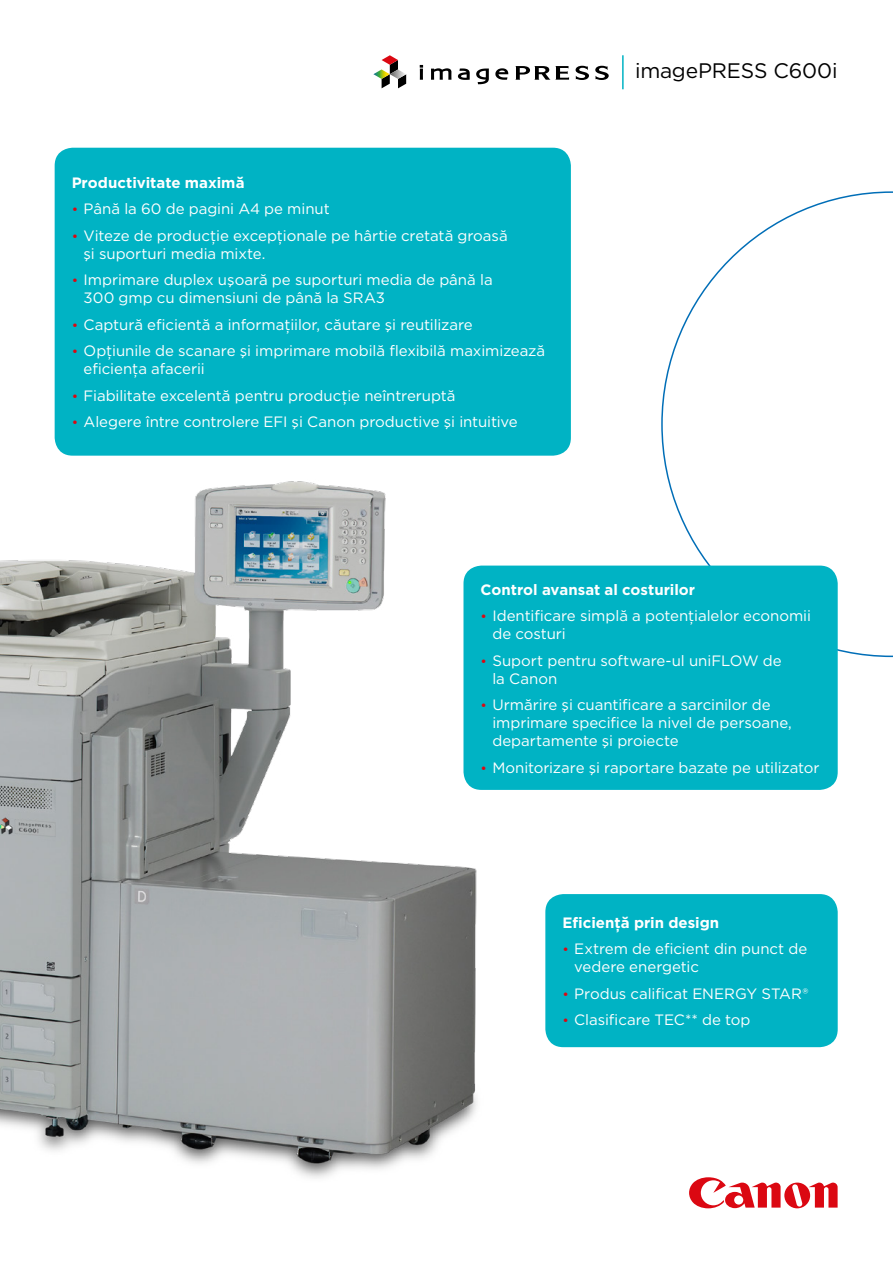
<style>
.page{position:relative;width:893px;height:1263px;background:#fff}
.page>*{position:absolute;margin:0;border:0;box-sizing:border-box;transform-origin:0 0}
.t1{font:21px "Gotham";letter-spacing:-.01em;color:#000}
.t2{font:15px/18px "Gotham";letter-spacing:-.005em;color:#fff}
.t3{font:700 15px "Gotham";color:#fff}
.s1{font-size:13.5px;color:#db0812}
</style>
<div class="page">
<svg style="left:689px;top:1177px;width:149px;height:31px"></svg>
<svg style="left:661px;top:191px;width:232px;height:466px"></svg>
<div style="left:463px;top:566px;width:375px;height:224px;background:#00b3c4;border-radius:18px"></div>
<div style="left:545px;top:894px;width:293px;height:153px;background:#00b3c4;border-radius:18px"></div>
<svg style="left:576px;top:66px;width:13px;height:14px"></svg>
<svg style="left:595px;top:66px;width:14px;height:14px"></svg>
<svg style="left:515px;top:66px;width:54px;height:14px"></svg>
<svg style="left:420px;top:65px;width:3px;height:15px"></svg>
<svg style="left:431px;top:68px;width:20px;height:12px"></svg>
<svg style="left:458px;top:68px;width:12px;height:12px"></svg>
<svg style="left:476px;top:69px;width:13px;height:15px"></svg>
<svg style="left:495px;top:68px;width:13px;height:12px"></svg>
<svg style="left:373px;top:55px;width:33px;height:33px"></svg>
<hr style="left:622px;top:55px;width:2px;height:34px;background:#00b3c4">
<div style="left:55px;top:148px;width:516px;height:308px;background:#00b3c4;border-radius:18px"></div>
<img style="left:0;top:481px;width:518px;height:697px">
<p class="t3" style="left:72px;top:173px;width:174px">Productivitate maximă</p>
<p class="t2" style="left:72px;top:200px;width:260px"><span class="s1">•</span> Până la 60 de pagini A4 pe minut</p>
<p class="t2" style="left:84px;top:226px;width:426px;text-indent:-12px"><span class="s1">•</span> Viteze de producţie excepţionale pe hârtie cretată groasă şi suporturi media mixte.</p>
<p class="t2" style="left:84px;top:271px;width:411px;text-indent:-12px"><span class="s1">•</span> Imprimare duplex uşoară pe suporturi media de până la<br>300 gmp cu dimensiuni de până la SRA3</p>
<p class="t2" style="left:72px;top:315px;width:403px"><span class="s1">•</span> Captură eficientă a informaţiilor, căutare şi reutilizare</p>
<p class="t2" style="left:84px;top:342px;width:463px;text-indent:-12px"><span class="s1">•</span> Opţiunile de scanare şi imprimare mobilă flexibilă maximizează eficienţa afacerii</p>
<p class="t2" style="left:72px;top:386px;width:385px"><span class="s1">•</span> Fiabilitate excelentă pentru producţie neîntreruptă</p>
<p class="t2" style="left:72px;top:413px;width:448px"><span class="s1">•</span> Alegere între controlere EFI şi Canon productive şi intuitive</p>
<h1 class="t1" style="left:635px;top:57px;width:204px">imagePRESS C600i</h1>
<p class="t3" style="left:480px;top:579px;width:216px">Control avansat al costurilor</p>
<p class="t2" style="left:492px;top:606px;width:320px;text-indent:-12px"><span class="s1">•</span> Identificare simplă a potenţialelor economii de costuri</p>
<p class="t2" style="left:492px;top:651px;width:291px;text-indent:-12px"><span class="s1">•</span> Suport pentru software-ul uniFLOW de la Canon</p>
<p class="t2" style="left:492px;top:695px;width:301px;text-indent:-12px"><span class="s1">•</span> Urmărire şi cuantificare a sarcinilor de imprimare specifice la nivel de persoane, departamente şi proiecte</p>
<p class="t2" style="left:480px;top:758px;width:340px"><span class="s1">•</span> Monitorizare şi raportare bazate pe utilizator</p>
<p class="t3" style="left:562px;top:913px;width:158px">Eficienţă prin design</p>
<p class="t2" style="left:574px;top:940px;width:235px;text-indent:-12px"><span class="s1">•</span> Extrem de eficient din punct de vedere energetic</p>
<p class="t2" style="left:562px;top:984px;width:248px"><span class="s1">•</span> Produs calificat ENERGY STAR®</p>
<p class="t2" style="left:562px;top:1011px;width:190px"><span class="s1">•</span> Clasificare TEC** de top</p>
</div>
